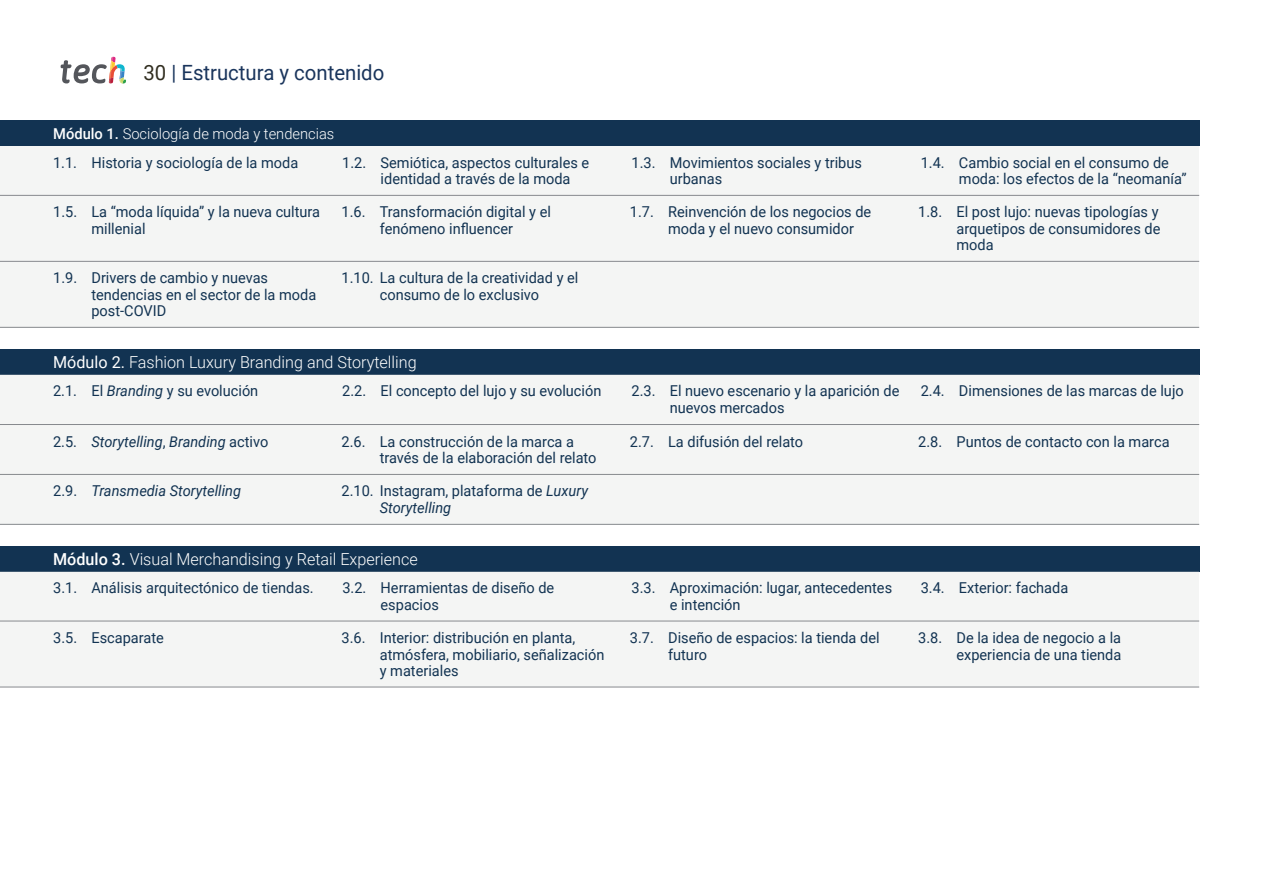
<style>
.page{position:relative;width:1263px;height:893px;background:#fff}
.page>*{position:absolute;margin:0;border:0;box-sizing:border-box;transform-origin:0 0}
.t1{font:21px "Roboto";color:#1a355c}
.t2{font:300 16.5px "Roboto";color:#fff}
.t3{font:15px/16.5px "Roboto";color:#123352}
.t4{font:italic 15px "Roboto";color:#123352}
.t5{font:300 15px "Roboto";color:#fff}
.s1{color:#312e20}
.s2{font-weight:500}
.s3{font-weight:400}
.s4{font-style:italic}
.s5{font-style:normal}
</style>
<div class="page">
<svg style="left:61px;top:57px;width:65px;height:27px"></svg>
<div style="left:0;top:146px;width:1199px;height:181px;background:#f4f5f4"></div>
<div style="left:0;top:120px;width:1199px;height:26px;background:#123352"></div>
<hr style="left:0;top:261px;width:1199px;height:1px;background:#878a8e">
<hr style="left:0;top:327px;width:1199px;height:1px;background:#878a8e">
<hr style="left:0;top:195px;width:1199px;height:1px;background:#878a8e">
<div style="left:0;top:349px;width:1199px;height:25px;background:#123352"></div>
<div style="left:0;top:546px;width:1199px;height:25px;background:#123352"></div>
<div style="left:0;top:374px;width:1199px;height:150px;background:#f4f5f4"></div>
<div style="left:0;top:571px;width:1199px;height:116px;background:#f4f5f4"></div>
<hr style="left:0;top:524px;width:1199px;height:1px;background:#878a8e">
<hr style="left:0;top:474px;width:1199px;height:1px;background:#878a8e">
<hr style="left:0;top:424px;width:1199px;height:1px;background:#878a8e">
<hr style="left:0;top:687px;width:1199px;height:1px;background:#878a8e">
<hr style="left:0;top:621px;width:1199px;height:1px;background:#878a8e">
<h1 class="t1" style="left:144px;top:57px;width:242px"><span class="s1">30</span> | Estructura y contenido</h1>
<p class="t5" style="left:53px;top:123px;width:283px"><span class="s2">Módulo 1.</span> Sociología de moda y tendencias</p>
<p class="t3" style="left:53px;top:153px;width:247px">1.1. Historia y sociología de la moda</p>
<p class="t3" style="left:381px;top:153px;width:210px;text-indent:-38px">1.2. Semiótica, aspectos culturales e identidad a través de la moda</p>
<p class="t3" style="left:670px;top:153px;width:194px;text-indent:-38px">1.3. Movimientos sociales y tribus urbanas</p>
<p class="t3" style="left:959px;top:153px;width:229px;text-indent:-38px">1.4. Cambio social en el consumo de moda: los efectos de la “neomanía”</p>
<p class="t3" style="left:91px;top:203px;width:230px;text-indent:-38px">1.5. La “moda líquida” y la nueva cultura millenial</p>
<p class="t3" style="left:342px;top:203px;width:211px;text-align:center">1.6. Transformación digital y el fenómeno influencer</p>
<p class="t3" style="left:668px;top:203px;width:205px;text-indent:-38px">1.7. Reinvención de los negocios de moda y el nuevo consumidor</p>
<p class="t3" style="left:956px;top:203px;width:205px;text-align:justify;text-indent:-38px">1.8. El post lujo: nuevas tipologías y arquetipos de consumidores de moda</p>
<p class="t3" style="left:91px;top:269px;width:226px;text-indent:-38px">1.9. Drivers de cambio y nuevas tendencias en el sector de la moda post-COVID</p>
<p class="t3" style="left:342px;top:269px;width:238px;text-align:center">1.10. La cultura de la creatividad y el consumo de lo exclusivo</p>
<p class="t2" style="left:53px;top:350px;width:365px"><span class="s3">Módulo 2.</span> Fashion Luxury Branding and Storytelling</p>
<p class="t3" style="left:53px;top:382px;width:207px">2.1. El <span class="s4">Branding</span> y su evolución</p>
<p class="t3" style="left:342px;top:382px;width:261px">2.2. El concepto del lujo y su evolución</p>
<p class="t3" style="left:670px;top:382px;width:231px;text-indent:-38px">2.3. El nuevo escenario y la aparición de nuevos mercados</p>
<p class="t3" style="left:921px;top:382px;width:265px">2.4. Dimensiones de las marcas de lujo</p>
<p class="t4" style="left:53px;top:431px;width:217px"><span class="s5">2.5.</span> Storytelling<span class="s5">,</span> Branding <span class="s5">activo</span></p>
<p class="t3" style="left:380px;top:432px;width:218px;text-indent:-38px">2.6. La construcción de la marca a través de la elaboración del relato</p>
<p class="t3" style="left:630px;top:432px;width:175px">2.7. La difusión del relato</p>
<p class="t3" style="left:918px;top:432px;width:253px">2.8. Puntos de contacto con la marca</p>
<p class="t4" style="left:53px;top:481px;width:189px"><span class="s5">2.9.</span> Transmedia Storytelling</p>
<p class="t3" style="left:380px;top:482px;width:210px;text-indent:-38px">2.10. Instagram, plataforma de <span class="s4">Luxury<br>Storytelling</span></p>
<p class="t2" style="left:53px;top:547px;width:366px"><span class="s2">Módulo 3.</span> Visual Merchandising y Retail Experience</p>
<p class="t3" style="left:53px;top:579px;width:262px">3.1. Análisis arquitectónico de tiendas.</p>
<p class="t3" style="left:381px;top:579px;width:175px;text-indent:-38px">3.2. Herramientas de diseño de espacios</p>
<p class="t3" style="left:670px;top:579px;width:224px;text-indent:-38px">3.3. Aproximación: lugar, antecedentes e intención</p>
<p class="t3" style="left:921px;top:579px;width:149px">3.4. Exterior: fachada</p>
<p class="t3" style="left:53px;top:629px;width:112px">3.5. Escaparate</p>
<p class="t3" style="left:380px;top:629px;width:226px;text-indent:-38px">3.6. Interior: distribución en planta, atmósfera, mobiliario, señalización y materiales</p>
<p class="t3" style="left:668px;top:629px;width:213px;text-indent:-38px">3.7. Diseño de espacios: la tienda del futuro</p>
<p class="t3" style="left:918px;top:629px;width:205px;text-align:right">3.8. De la idea de negocio a la experiencia de una tienda</p>
</div>
